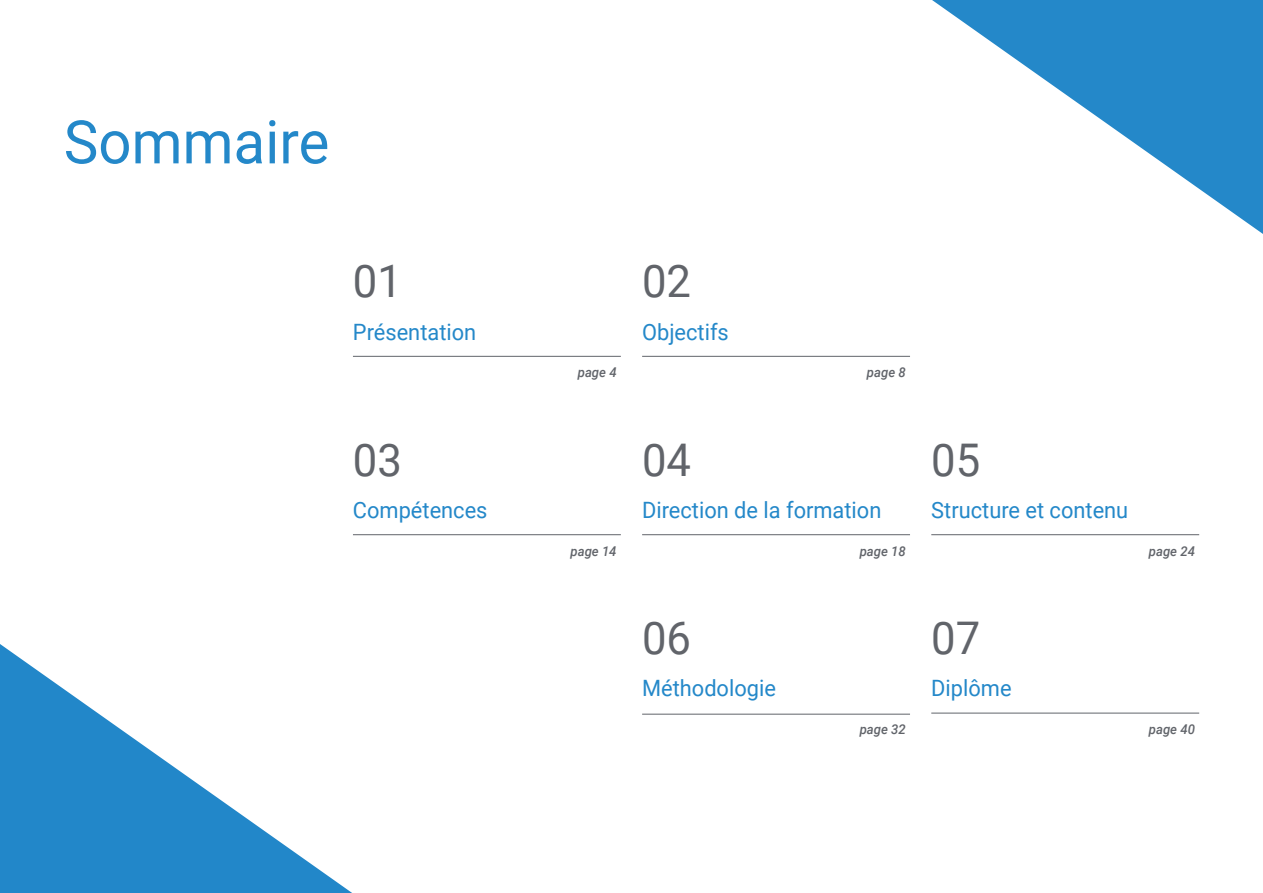
<style>
.page{position:relative;width:1263px;height:893px;background:#fff}
.page>*{position:absolute;margin:0;border:0;box-sizing:border-box;transform-origin:0 0}
.t1{font:60px "Roboto";color:#2488c9}
.t2{font:45px "Roboto";color:#61646a}
.t3{font:22.5px "Roboto";color:#2488c9}
.t4{font:italic 500 13.5px "Roboto";color:#61646a}
</style>
<div class="page">
<svg style="left:0;top:644px;width:352px;height:249px"></svg>
<svg style="left:932px;top:0;width:331px;height:234px"></svg>
<hr style="left:353px;top:356px;width:268px;height:1px;background:#61646a">
<hr style="left:931px;top:534px;width:268px;height:1px;background:#61646a">
<hr style="left:642px;top:356px;width:268px;height:1px;background:#61646a">
<hr style="left:353px;top:534px;width:268px;height:1px;background:#61646a">
<hr style="left:931px;top:713px;width:268px;height:1px;background:#61646a">
<hr style="left:642px;top:534px;width:268px;height:1px;background:#61646a">
<hr style="left:642px;top:714px;width:268px;height:1px;background:#61646a">
<h1 class="t1" style="left:64px;top:100px;width:267px">Sommaire</h1>
<h2 class="t2" style="left:353px;top:250px;width:51px">01</h2>
<h2 class="t2" style="left:642px;top:250px;width:51px">02</h2>
<p class="t3" style="left:353px;top:316px;width:125px">Présentation</p>
<p class="t4" style="left:578px;top:363px;width:40px">page 4</p>
<p class="t3" style="left:642px;top:316px;width:88px">Objectifs</p>
<p class="t4" style="left:867px;top:363px;width:40px">page 8</p>
<h2 class="t2" style="left:353px;top:428px;width:51px">03</h2>
<h2 class="t2" style="left:642px;top:428px;width:51px">04</h2>
<h2 class="t2" style="left:931px;top:428px;width:51px">05</h2>
<p class="t3" style="left:642px;top:494px;width:241px">Direction de la formation</p>
<p class="t3" style="left:353px;top:494px;width:136px">Compétences</p>
<p class="t3" style="left:931px;top:494px;width:198px">Structure et contenu</p>
<p class="t4" style="left:570px;top:542px;width:48px">page 14</p>
<p class="t4" style="left:860px;top:542px;width:48px">page 18</p>
<p class="t4" style="left:1149px;top:542px;width:48px">page 24</p>
<h2 class="t2" style="left:642px;top:607px;width:51px">06</h2>
<p class="t3" style="left:642px;top:673px;width:135px">Méthodologie</p>
<p class="t4" style="left:860px;top:720px;width:48px">page 32</p>
<h2 class="t2" style="left:931px;top:607px;width:51px">07</h2>
<p class="t3" style="left:931px;top:672px;width:82px">Diplôme</p>
<p class="t4" style="left:1149px;top:720px;width:48px">page 40</p>
</div>
